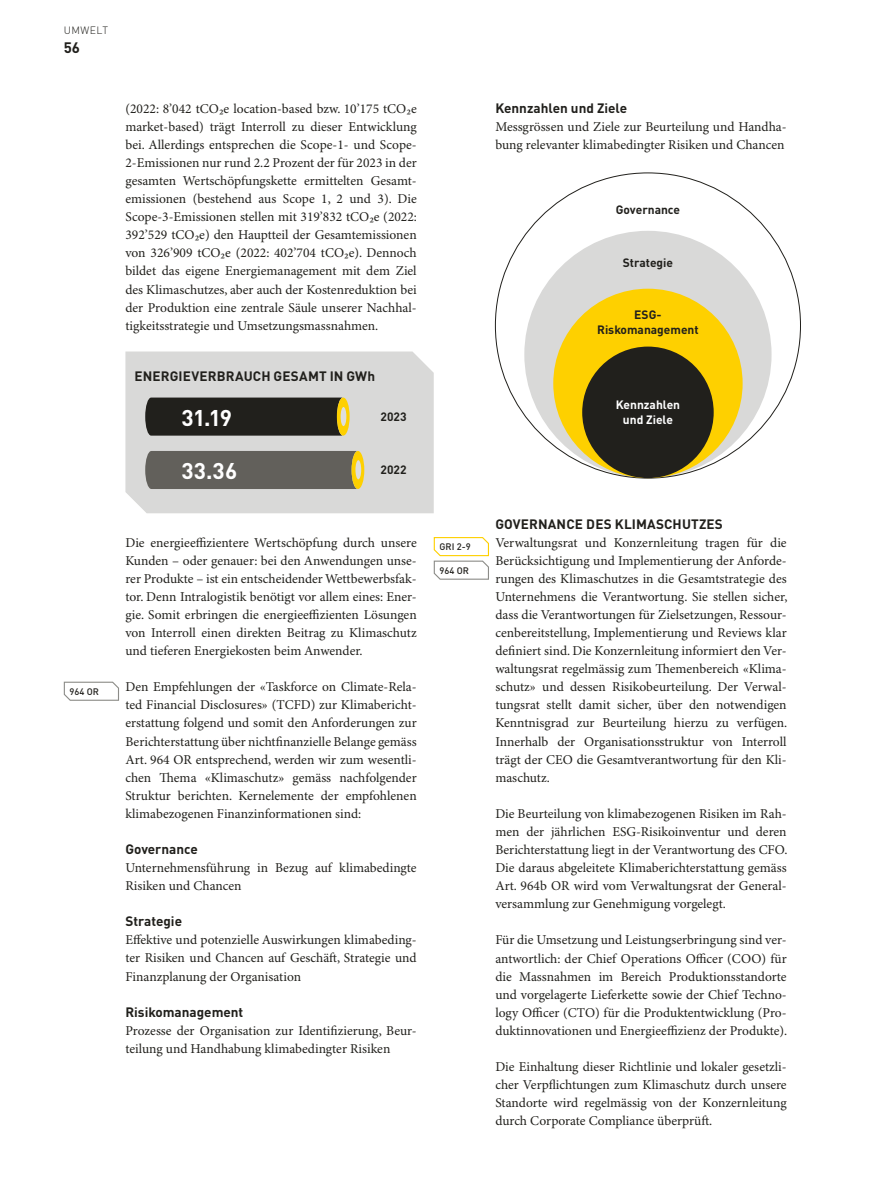
<style>
.page{position:relative;width:893px;height:1191px;background:#fff}
.page>*{position:absolute;margin:0;border:0;box-sizing:border-box;transform-origin:0 0}
.t1{font:700 22.5px "DINOT";letter-spacing:-.005em;color:#fff}
.t2{font:700 15px "DINOT";color:#21201c}
.t3{font:13.5px/18.1px "Minion Pro";color:#21201c;text-align:justify}
.t4{font:700 13.5px "DINOT";color:#21201c}
.t5{font:700 12px/15px "DINOT";color:#21201c;text-align:center}
.t6{font:700 12px/15px "DINOT";color:#fff;text-align:center}
.t7{font:300 10.5px "DINOT";letter-spacing:.035em;color:#21201c}
.t8{font:500 9.3px "DINOT";color:#21201c}
</style>
<div class="page">
<div style="left:125px;top:351px;width:309px;height:162px;background:#d9d9d8"></div>
<div style="left:145px;top:397px;width:197px;height:38px;background:#21201c"></div>
<div style="left:145px;top:451px;width:212px;height:38px;background:#62605b"></div>
<svg style="left:337px;top:397px;width:13px;height:38px"></svg>
<div style="left:341px;top:407px;width:5px;height:19px;background:#dededd;border-radius:50%"></div>
<div style="left:352px;top:451px;width:12px;height:38px;background:#fed000;border-radius:50%"></div>
<div style="left:355px;top:460px;width:6px;height:19px;background:#dededd;border-radius:50%"></div>
<div style="left:524px;top:231px;width:247px;height:247px;background:#d9d9d8;border-radius:50%"></div>
<div style="left:553px;top:289px;width:190px;height:189px;background:#fed000;border-radius:50%"></div>
<div style="left:582px;top:346px;width:132px;height:132px;background:#21201c;border-radius:50%"></div>
<svg style="left:63px;top:681px;width:56px;height:20px"></svg>
<svg style="left:433px;top:537px;width:56px;height:43px"></svg>
<p class="t7" style="left:64px;top:24px;width:46px">UMWELT</p>
<p class="t2" style="left:64px;top:38px;width:18px">56</p>
<p class="t3" style="left:125px;top:100px;width:293px">(2022: 8’042 tCO₂e location-based bzw. 10’175 tCO₂e market-based) trägt Interroll zu dieser Entwicklung bei. Allerdings entsprechen die Scope-1- und Scope-2-Emissionen nur rund 2.2 Prozent der für 2023 in der gesamten Wertschöpfungskette ermittelten Gesamt&shy;emissionen (bestehend aus Scope 1, 2 und 3). Die Scope-3-Emissionen stellen mit 319’832 tCO₂e (2022:<br>392’529 tCO₂e) den Hauptteil der Gesamtemissionen von 326’909 tCO₂e (2022: 402’704 tCO₂e). Dennoch bildet das eigene Energiemanagement mit dem Ziel des Klimaschutzes, aber auch der Kostenreduktion bei der Produktion eine zentrale Säule unserer Nachhal&shy;tigkeitsstrategie und Umsetzungsmassnahmen.</p>
<p class="t4" style="left:135px;top:367px;width:242px">ENERGIEVERBRAUCH GESAMT IN GWh</p>
<h1 class="t1" style="left:181px;top:403px;width:52px">31.19</h1>
<h1 class="t1" style="left:181px;top:456px;width:57px">33.36</h1>
<p class="t5" style="left:381px;top:409px;width:28px">2023</p>
<p class="t5" style="left:381px;top:462px;width:28px">2022</p>
<p class="t8" style="left:70px;top:685px;width:31px">964 OR</p>
<p class="t3" style="left:125px;top:534px;width:293px">Die energieeffizientere Wertschöpfung durch unsere Kunden – oder genauer: bei den Anwendungen unse&shy;rer Produkte – ist ein entscheidender Wettbewerbsfak&shy;tor. Denn Intralogistik benötigt vor allem eines: Ener&shy;gie. Somit erbringen die energieeffizienten Lösungen von Interroll einen direkten Beitrag zu Klimaschutz und tieferen Energiekosten beim Anwender.</p>
<p class="t3" style="left:125px;top:678px;width:293px">Den Empfehlungen der «Taskforce on Climate-Rela&shy;ted Financial Disclosures» (TCFD) zur Klimabericht&shy;erstattung folgend und somit den Anforderungen zur Berichterstattung über nichtfinanzielle Belange gemäss Art. 964 OR entsprechend, werden wir zum wesentli&shy;chen Thema «Klimaschutz» gemäss nachfolgender Struktur berichten. Kernelemente der empfohlenen klimabezogenen Finanzinformationen sind:</p>
<p class="t4" style="left:125px;top:840px;width:74px">Governance</p>
<p class="t3" style="left:125px;top:859px;width:293px">Unternehmensführung in Bezug auf klimabedingte<br>Risiken und Chancen</p>
<p class="t4" style="left:125px;top:912px;width:58px">Strategie</p>
<p class="t3" style="left:125px;top:931px;width:293px">Effektive und potenzielle Auswirkungen klimabeding&shy;ter Risiken und Chancen auf Geschäft, Strategie und Finanzplanung der Organisation</p>
<p class="t4" style="left:125px;top:1003px;width:119px">Risikomanagement</p>
<p class="t3" style="left:125px;top:1022px;width:293px">Prozesse der Organisation zur Identifizierung, Beur&shy;teilung und Handhabung klimabedingter Risiken</p>
<p class="t8" style="left:440px;top:541px;width:33px">GRI 2-9</p>
<p class="t8" style="left:440px;top:564px;width:31px">964 OR</p>
<p class="t4" style="left:495px;top:99px;width:133px">Kennzahlen und Ziele</p>
<p class="t3" style="left:495px;top:118px;width:293px">Messgrössen und Ziele zur Beurteilung und Handha&shy;bung relevanter klimabedingter Risiken und Chancen</p>
<p class="t5" style="left:616px;top:201px;width:66px">Governance</p>
<p class="t5" style="left:623px;top:255px;width:52px">Strategie</p>
<p class="t5" style="left:597px;top:307px;width:103px">ESG-<br>Riskomanagement</p>
<p class="t6" style="left:616px;top:397px;width:66px">Kennzahlen und Ziele</p>
<p class="t4" style="left:495px;top:515px;width:229px">GOVERNANCE DES KLIMASCHUTZES</p>
<p class="t3" style="left:495px;top:534px;width:293px">Verwaltungsrat und Konzernleitung tragen für die Berücksichtigung und Implementierung der Anforde&shy;rungen des Klimaschutzes in die Gesamtstrategie des Unternehmens die Verantwortung. Sie stellen sicher, dass die Verantwortungen für Zielsetzungen, Ressour&shy;cenbereitstellung, Implementierung und Reviews klar definiert sind. Die Konzernleitung informiert den Ver&shy;waltungsrat regelmässig zum Themenbereich «Klima&shy;schutz» und dessen Risikobeurteilung. Der Verwal&shy;tungsrat stellt damit sicher, über den notwendigen Kenntnisgrad zur Beurteilung hierzu zu verfügen.<br>Innerhalb der Organisationsstruktur von Interroll trägt der CEO die Gesamtverantwortung für den Kli&shy;maschutz.</p>
<p class="t3" style="left:495px;top:805px;width:293px">Die Beurteilung von klimabezogenen Risiken im Rah&shy;men der jährlichen ESG-Risikoinventur und deren Berichterstattung liegt in der Verantwortung des CFO.<br>Die daraus abgeleitete Klimaberichterstattung gemäss Art. 964b OR wird vom Verwaltungsrat der General&shy;versammlung zur Genehmigung vorgelegt.</p>
<p class="t3" style="left:495px;top:931px;width:293px">Für die Umsetzung und Leistungserbringung sind ver&shy;antwortlich: der Chief Operations Officer (COO) für die Massnahmen im Bereich Produktionsstandorte und vorgelagerte Lieferkette sowie der Chief Techno&shy;logy Officer (CTO) für die Produktentwicklung (Pro&shy;duktinnovationen und Energieeffizienz der Produkte).</p>
<p class="t3" style="left:495px;top:1058px;width:293px">Die Einhaltung dieser Richtlinie und lokaler gesetzli&shy;cher Verpflichtungen zum Klimaschutz durch unsere Standorte wird regelmässig von der Konzernleitung durch Corporate Compliance überprüft.</p>
</div>
